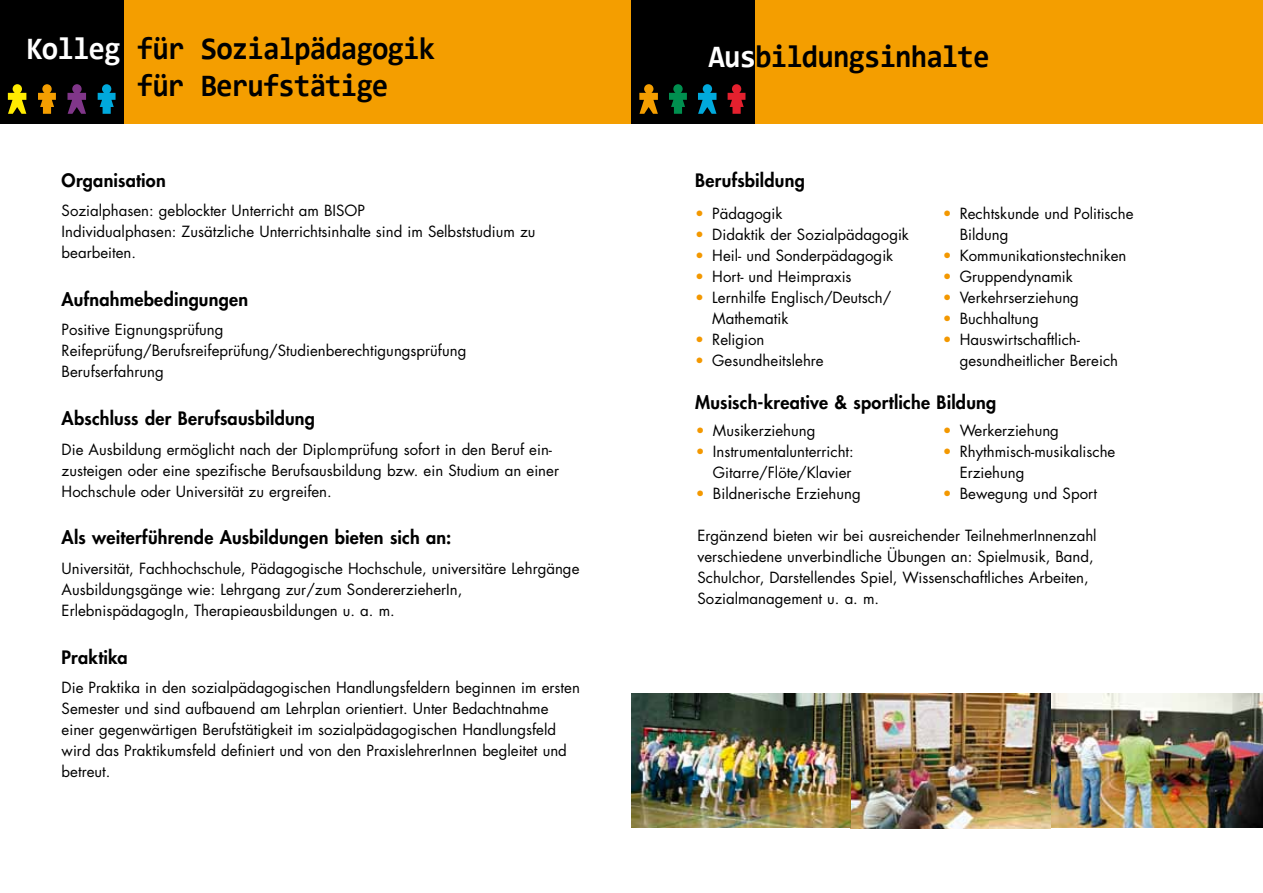
<style>
.page{position:relative;width:1263px;height:893px;background:#fff}
.page>*{position:absolute;margin:0;border:0;box-sizing:border-box;transform-origin:0 0}
.t1{font:700 31.5px/37.8px "Consolas";letter-spacing:-.03em;color:#000;scale:.95 1}
.t2{font:800 18px "Futura";letter-spacing:.015em;color:#000}
.t3{font:15px/21px "Futura";color:#000}
.s1{color:#fff}
.s2{color:#f39800}
</style>
<div class="page">
<div style="left:0;top:0;width:631px;height:123px;background:#f49e00"></div>
<div style="left:631px;top:0;width:632px;height:123px;background:#f49e00"></div>
<div style="left:0;top:0;width:123px;height:123px;background:#000"></div>
<div style="left:631px;top:0;width:124px;height:123px;background:#000"></div>
<svg style="left:8px;top:84px;width:18px;height:30px"></svg>
<svg style="left:639px;top:84px;width:19px;height:30px"></svg>
<svg style="left:38px;top:84px;width:18px;height:30px"></svg>
<svg style="left:669px;top:84px;width:18px;height:30px"></svg>
<svg style="left:98px;top:84px;width:18px;height:30px"></svg>
<svg style="left:728px;top:84px;width:17px;height:30px"></svg>
<svg style="left:68px;top:84px;width:18px;height:30px"></svg>
<svg style="left:698px;top:84px;width:18px;height:30px"></svg>
<img style="left:631px;top:694px;width:632px;height:134px">
<h1 class="t1" style="left:137px;top:28px;width:316px;text-indent:-110px"><span class="s1">Kolleg</span> für Sozialpädagogik für Berufstätige</h1>
<p class="t2" style="left:62px;top:168px;width:106px">Organisation</p>
<p class="t3" style="left:62px;top:200px;width:475px">Sozialphasen: geblockter Unterricht am BISOP<br>Individualphasen: Zusätzliche Unterrichtsinhalte sind im Selbststudium zu bearbeiten.</p>
<p class="t2" style="left:62px;top:287px;width:188px">Aufnahmebedingungen</p>
<p class="t3" style="left:62px;top:319px;width:406px">Positive Eignungsprüfung<br>Reifeprüfung/Berufsreifeprüfung/Studienberechtigungsprüfung<br>Berufserfahrung</p>
<p class="t2" style="left:62px;top:406px;width:255px">Abschluss der Berufsausbildung</p>
<p class="t3" style="left:62px;top:438px;width:499px">Die Ausbildung ermöglicht nach der Diplomprüfung sofort in den Beruf ein&shy;zusteigen oder eine spezifische Berufsausbildung bzw. ein Studium an einer<br>Hochschule oder Universität zu ergreifen.</p>
<p class="t2" style="left:62px;top:526px;width:391px">Als weiterführende Ausbildungen bieten sich an:</p>
<p class="t3" style="left:62px;top:558px;width:519px">Universität, Fachhochschule, Pädagogische Hochschule, universitäre Lehrgänge<br>Ausbildungsgänge wie: Lehrgang zur/zum SondererzieherIn,<br>ErlebnispädagogIn, Therapieausbildungen u. a. m.</p>
<p class="t2" style="left:62px;top:645px;width:68px">Praktika</p>
<p class="t3" style="left:62px;top:677px;width:520px">Die Praktika in den sozialpädagogischen Handlungsfeldern beginnen im ersten Semester und sind aufbauend am Lehrplan orientiert. Unter Bedachtnahme einer gegenwärtigen Berufstätigkeit im sozialpädagogischen Handlungsfeld wird das Praktikumsfeld definiert und von den PraxislehrerInnen begleitet und betreut.</p>
<h1 class="t1" style="left:708px;top:37px;width:297px"><span class="s1">Aus</span>bildungsinhalte</h1>
<p class="t2" style="left:695px;top:168px;width:111px">Berufsbildung</p>
<p class="t3" style="left:695px;top:203px;width:89px"><span class="s2">•</span> Pädagogik</p>
<p class="t3" style="left:695px;top:224px;width:215px"><span class="s2">•</span> Didaktik der Sozialpädagogik</p>
<p class="t3" style="left:695px;top:245px;width:200px"><span class="s2">•</span> Heil- und Sonderpädagogik</p>
<p class="t3" style="left:695px;top:266px;width:158px"><span class="s2">•</span> Hort- und Heimpraxis</p>
<p class="t3" style="left:712px;top:287px;width:181px;text-indent:-17px"><span class="s2">•</span> Lernhilfe Englisch/Deutsch/<br>Mathematik</p>
<p class="t3" style="left:695px;top:329px;width:71px"><span class="s2">•</span> Religion</p>
<p class="t3" style="left:695px;top:350px;width:130px"><span class="s2">•</span> Gesundheitslehre</p>
<p class="t3" style="left:960px;top:203px;width:175px;text-indent:-17px"><span class="s2">•</span> Rechtskunde und Politische<br>Bildung</p>
<p class="t3" style="left:943px;top:245px;width:185px"><span class="s2">•</span> Kommunikationstechniken</p>
<p class="t3" style="left:943px;top:266px;width:132px"><span class="s2">•</span> Gruppendynamik</p>
<p class="t3" style="left:943px;top:287px;width:138px"><span class="s2">•</span> Verkehrserziehung</p>
<p class="t3" style="left:943px;top:308px;width:98px"><span class="s2">•</span> Buchhaltung</p>
<p class="t3" style="left:960px;top:329px;width:160px;text-indent:-17px"><span class="s2">•</span> Hauswirtschaftlich&shy;gesundheitlicher Bereich</p>
<p class="t2" style="left:695px;top:390px;width:302px">Musisch-kreative &amp; sportliche Bildung</p>
<p class="t3" style="left:696px;top:420px;width:121px"><span class="s2">•</span> Musikerziehung</p>
<p class="t3" style="left:696px;top:441px;width:159px;text-align:right"><span class="s2">•</span> Instrumentalunterricht:<br>Gitarre/Flöte/Klavier</p>
<p class="t3" style="left:696px;top:483px;width:166px"><span class="s2">•</span> Bildnerische Erziehung</p>
<p class="t3" style="left:943px;top:420px;width:118px"><span class="s2">•</span> Werkerziehung</p>
<p class="t3" style="left:960px;top:441px;width:157px;text-indent:-17px"><span class="s2">•</span> Rhythmisch-musikalische<br>Erziehung</p>
<p class="t3" style="left:943px;top:483px;width:156px"><span class="s2">•</span> Bewegung und Sport</p>
<p class="t3" style="left:697px;top:525px;width:401px">Ergänzend bieten wir bei ausreichender TeilnehmerInnenzahl verschiedene unverbindliche Übungen an: Spielmusik, Band, Schulchor, Darstellendes Spiel, Wissenschaftliches Arbeiten, Sozialmanagement u. a. m.</p>
</div>
